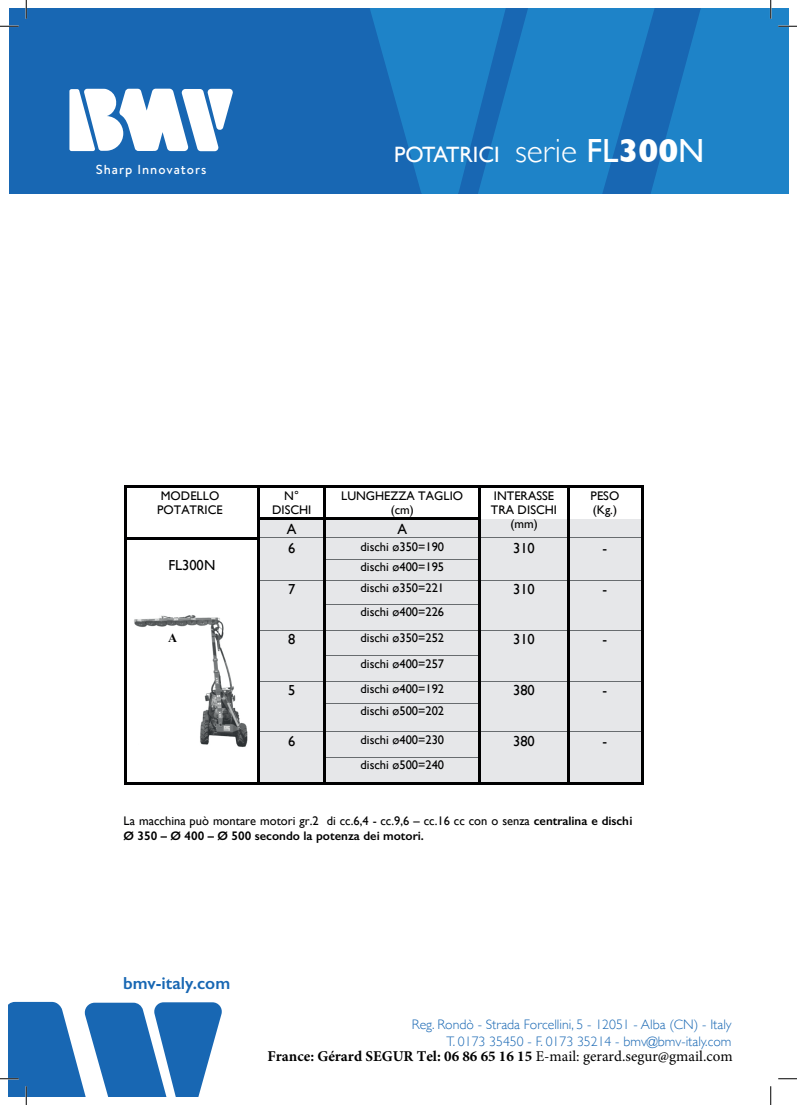
<style>
.page{position:relative;width:797px;height:1105px;background:#fff}
.page>*{position:absolute;margin:0;border:0;box-sizing:border-box;transform-origin:0 0}
.t1{font:22.25px "Gill Sans";color:#fff}
.t2{font:600 17.5px "Gill Sans";color:#1867b3}
.t3{font:700 15px "Minion Pro";color:#000}
.t4{font:14.5px "Gill Sans";color:#000001}
.t5{font:300 13.75px/16.5px "Gill Sans";color:#1867b3;text-align:right}
.t6{font:500 13.12px "Brandon Text";letter-spacing:.075em;color:#fff}
.t7{font:12.5px/14.5px "Gill Sans";color:#000001}
.t8{font:700 12.5px "Times New Roman";color:#000001}
.s1{font-weight:300;font-size:33.5px}
.s2{font-size:33.5px}
.s3{font-weight:700;font-size:33.5px}
.s4{font-weight:600}
.s5{font-weight:400}
</style>
<div class="page">
<hr style="left:127px;top:485px;width:130px;height:3px;background:#000001">
<hr style="left:260px;top:485px;width:63px;height:3px;background:#000001">
<hr style="left:326px;top:485px;width:152px;height:3px;background:#000001">
<hr style="left:481px;top:485px;width:86px;height:3px;background:#000001">
<hr style="left:570px;top:485px;width:70px;height:3px;background:#000001">
<hr style="left:124px;top:488px;width:3px;height:29px;background:#000001">
<hr style="left:257px;top:488px;width:3px;height:29px;background:#000001">
<hr style="left:323px;top:488px;width:3px;height:29px;background:#000001">
<hr style="left:478px;top:488px;width:3px;height:29px;background:#000001">
<hr style="left:567px;top:488px;width:3px;height:29px;background:#000001">
<hr style="left:640px;top:488px;width:3px;height:29px;background:#000001">
<hr style="left:260px;top:517px;width:63px;height:3px;background:#000001">
<hr style="left:326px;top:517px;width:152px;height:3px;background:#000001">
<hr style="left:124px;top:520px;width:3px;height:17px;background:#000001">
<hr style="left:257px;top:520px;width:3px;height:17px;background:#000001">
<hr style="left:640px;top:520px;width:3px;height:17px;background:#000001">
<hr style="left:127px;top:537px;width:130px;height:3px;background:#000001">
<hr style="left:124px;top:540px;width:3px;height:19px;background:#000001">
<hr style="left:257px;top:540px;width:3px;height:19px;background:#000001">
<hr style="left:640px;top:540px;width:3px;height:19px;background:#000001">
<hr style="left:124px;top:559px;width:3px;height:21px;background:#000001">
<hr style="left:257px;top:559px;width:3px;height:21px;background:#000001">
<hr style="left:640px;top:559px;width:3px;height:21px;background:#000001">
<hr style="left:124px;top:580px;width:3px;height:24px;background:#000001">
<hr style="left:257px;top:580px;width:3px;height:24px;background:#000001">
<hr style="left:640px;top:580px;width:3px;height:24px;background:#000001">
<hr style="left:124px;top:604px;width:3px;height:26px;background:#000001">
<hr style="left:257px;top:604px;width:3px;height:26px;background:#000001">
<hr style="left:640px;top:604px;width:3px;height:26px;background:#000001">
<hr style="left:124px;top:631px;width:3px;height:25px;background:#000001">
<hr style="left:257px;top:631px;width:3px;height:25px;background:#000001">
<hr style="left:640px;top:631px;width:3px;height:25px;background:#000001">
<hr style="left:124px;top:656px;width:3px;height:25px;background:#000001">
<hr style="left:257px;top:656px;width:3px;height:25px;background:#000001">
<hr style="left:640px;top:656px;width:3px;height:25px;background:#000001">
<hr style="left:124px;top:681px;width:3px;height:22px;background:#000001">
<hr style="left:257px;top:681px;width:3px;height:22px;background:#000001">
<hr style="left:640px;top:681px;width:3px;height:22px;background:#000001">
<hr style="left:124px;top:703px;width:3px;height:29px;background:#000001">
<hr style="left:257px;top:703px;width:3px;height:29px;background:#000001">
<hr style="left:640px;top:703px;width:3px;height:29px;background:#000001">
<hr style="left:124px;top:732px;width:3px;height:25px;background:#000001">
<hr style="left:257px;top:732px;width:3px;height:25px;background:#000001">
<hr style="left:640px;top:732px;width:3px;height:25px;background:#000001">
<hr style="left:124px;top:757px;width:3px;height:25px;background:#000001">
<hr style="left:127px;top:782px;width:130px;height:3px;background:#000001">
<hr style="left:257px;top:757px;width:3px;height:25px;background:#000001">
<hr style="left:260px;top:782px;width:63px;height:3px;background:#000001">
<hr style="left:326px;top:782px;width:152px;height:3px;background:#000001">
<hr style="left:481px;top:782px;width:86px;height:3px;background:#000001">
<hr style="left:570px;top:782px;width:70px;height:3px;background:#000001">
<hr style="left:640px;top:757px;width:3px;height:25px;background:#000001">
<img style="left:134px;top:615px;width:114px;height:132px">
<div style="left:260px;top:519px;width:381px;height:263px;background:#e6e7e9"></div>
<div style="left:9px;top:9px;width:779px;height:185px;background:#1867b3"></div>
<svg style="left:370px;top:9px;width:75px;height:185px"></svg>
<svg style="left:445px;top:9px;width:173px;height:185px;background:#1d7fc5"></svg>
<svg style="left:69px;top:89px;width:164px;height:62px"></svg>
<svg style="left:0;top:25px;width:19px;height:2px"></svg>
<svg style="left:778px;top:1078px;width:19px;height:1px"></svg>
<svg style="left:25px;top:0;width:2px;height:19px"></svg>
<svg style="left:0;top:1002px;width:222px;height:103px"></svg>
<svg style="left:618px;top:0;width:179px;height:194px"></svg>
<svg style="left:770px;top:1086px;width:1px;height:19px"></svg>
<p class="t6" style="left:96px;top:160px;width:112px">Sharp Innovators</p>
<h1 class="t1" style="left:394px;top:141px;width:312px">POTATRICI <span class="s1">serie</span> <span class="s2">FL</span><span class="s3">300</span><span class="s2">N</span></h1>
<p class="t7" style="left:157px;top:488px;width:67px">MODELLO<br>POTATRICE</p>
<p class="t7" style="left:272px;top:488px;width:41px;text-align:center">N°<br>DISCHI</p>
<p class="t7" style="left:341px;top:488px;width:123px;text-align:center">LUNGHEZZA TAGLIO (cm)</p>
<p class="t7" style="left:491px;top:488px;width:68px;text-align:center">INTERASSE<br>TRA DISCHI (mm)</p>
<p class="t7" style="left:590px;top:488px;width:30px">PESO (Kg.)</p>
<p class="t4" style="left:287px;top:520px;width:11px">A</p>
<p class="t4" style="left:397px;top:520px;width:11px">A</p>
<p class="t4" style="left:168px;top:557px;width:49px">FL300N</p>
<p class="t8" style="left:168px;top:629px;width:11px">A</p>
<p class="t4" style="left:288px;top:540px;width:9px">6</p>
<p class="t7" style="left:360px;top:540px;width:85px">dischi ø350=190</p>
<p class="t4" style="left:513px;top:540px;width:23px">310</p>
<p class="t4" style="left:602px;top:540px;width:6px">-</p>
<p class="t7" style="left:360px;top:559px;width:85px">dischi ø400=195</p>
<p class="t4" style="left:288px;top:580px;width:9px">7</p>
<p class="t7" style="left:360px;top:580px;width:85px">dischi ø350=221</p>
<p class="t4" style="left:513px;top:580px;width:23px">310</p>
<p class="t4" style="left:602px;top:580px;width:6px">-</p>
<p class="t7" style="left:360px;top:604px;width:85px">dischi ø400=226</p>
<p class="t4" style="left:288px;top:631px;width:9px">8</p>
<p class="t7" style="left:360px;top:631px;width:85px">dischi ø350=252</p>
<p class="t4" style="left:513px;top:631px;width:23px">310</p>
<p class="t4" style="left:602px;top:631px;width:6px">-</p>
<p class="t7" style="left:360px;top:656px;width:85px">dischi ø400=257</p>
<p class="t4" style="left:288px;top:681px;width:9px">5</p>
<p class="t7" style="left:360px;top:681px;width:85px">dischi ø400=192</p>
<p class="t4" style="left:513px;top:681px;width:23px">380</p>
<p class="t4" style="left:602px;top:681px;width:6px">-</p>
<p class="t7" style="left:360px;top:703px;width:85px">dischi ø500=202</p>
<p class="t4" style="left:288px;top:732px;width:9px">6</p>
<p class="t7" style="left:360px;top:732px;width:85px">dischi ø400=230</p>
<p class="t4" style="left:513px;top:732px;width:23px">380</p>
<p class="t4" style="left:602px;top:732px;width:6px">-</p>
<p class="t7" style="left:360px;top:757px;width:85px">dischi ø500=240</p>
<p class="t7" style="left:124px;top:814px;width:510px;line-height:15px">La macchina può montare motori gr.2 di cc.6,4 - cc.9,6 – cc.16 cc con o senza <span class="s4">centralina e dischi<br>Ø 350 – Ø 400 – Ø 500 secondo la potenza dei motori.</span></p>
<h2 class="t2" style="left:123px;top:973px;width:108px">bmv-italy.com</h2>
<p class="t5" style="left:412px;top:1016px;width:321px">Reg. Rondò - Strada Forcellini, 5 - 12051 - Alba (CN) - Italy<br>T. 0173 35450 - F. 0173 35214 - bmv@bmv-italy.com</p>
<p class="t3" style="left:267px;top:1045px;width:466px">France: Gérard SEGUR Tel: 06 86 65 16 15 <span class="s5">E-mail: gerard.segur@gmail.com</span></p>
</div>
